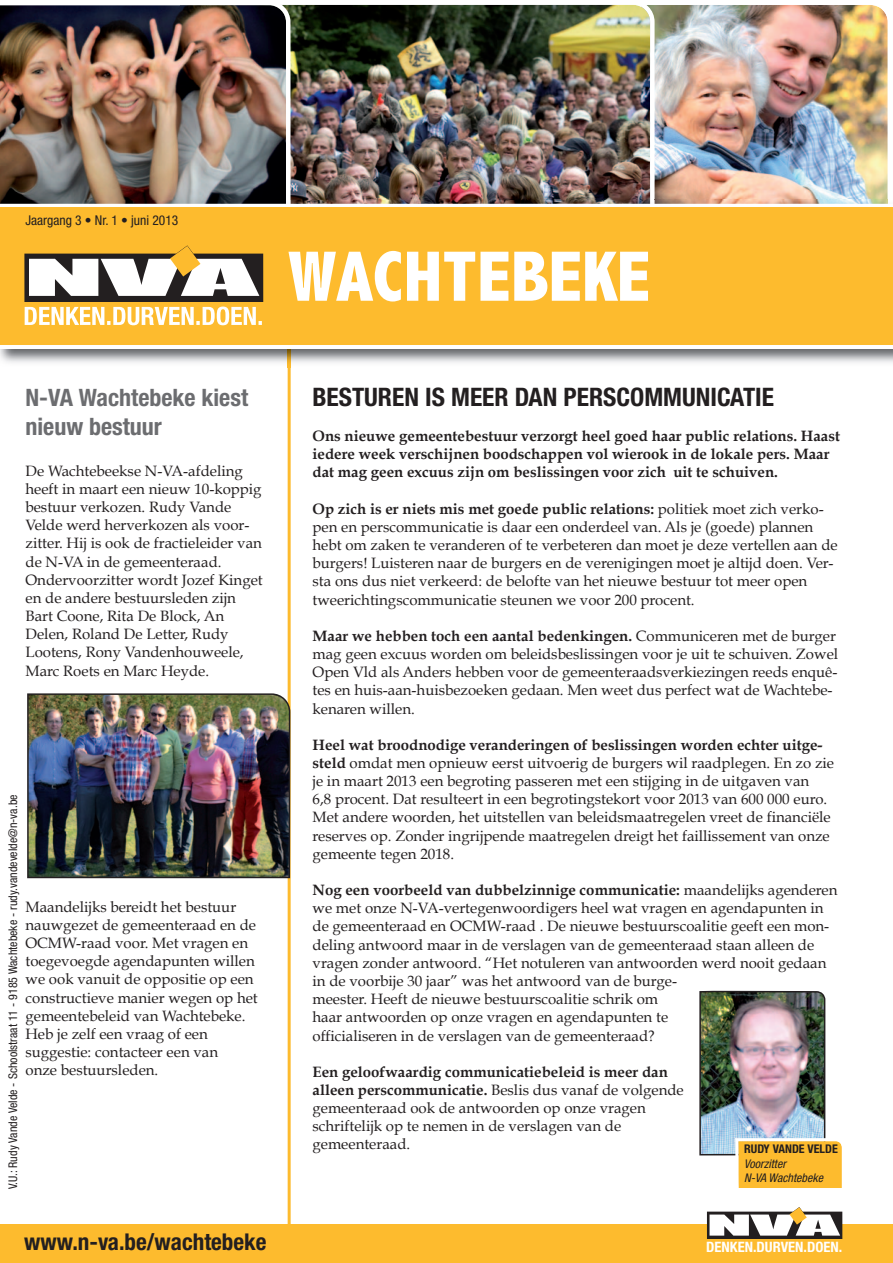
<style>
.page{position:relative;width:893px;height:1263px;background:#fff}
.page>*{position:absolute;margin:0;border:0;box-sizing:border-box;transform-origin:0 0}
.t1{font:800 condensed 72px "Abadi";color:#fff}
.t2{font:700 condensed 25.5px "Helvetica Neue LT Std";color:#231f20}
.t3{font:700 condensed 24px/28.8px "Helvetica Neue LT Std";color:#6c6d70}
.t4{font:700 condensed 23.1px "Helvetica Neue LT Std";color:#231f20}
.t5{font:15px/18.1px "Book Antiqua";color:#231f20}
.t6{font:700 15px/18px "Book Antiqua";color:#231f20}
.t7{font:700 condensed 14.25px "Helvetica Neue LT Std";color:#fff}
.t8{font:condensed 13.5px "Helvetica Neue LT Std";color:#231f20}
.t9{font:condensed 12px "Helvetica Neue LT Std";color:#231f20}
.t10{font:italic condensed 12px/14.4px "Helvetica Neue LT Std";color:#231f20}
.t11{font:700 condensed 12px "Helvetica Neue LT Std";color:#231f20}
.s1{font-weight:700}
</style>
<div class="page">
<img style="left:655px;top:5px;width:233px;height:195px">
<img style="left:290px;top:4px;width:365px;height:196px">
<img style="left:0;top:4px;width:290px;height:196px">
<hr style="left:288px;top:342px;width:3px;height:901px;background:#fdbb2e">
<img style="left:0;top:200px;width:893px;height:168px">
<img style="left:653px;top:200px;width:239px;height:4px">
<img style="left:0;top:200px;width:290px;height:4px">
<img style="left:288px;top:349px;width:3px;height:19px">
<svg style="left:0;top:344px;width:893px;height:5px"></svg>
<div style="left:0;top:207px;width:893px;height:137px;background:#fdbb2e"></div>
<div style="left:0;top:1225px;width:893px;height:38px;background:#fdbb2e"></div>
<svg style="left:707px;top:1207px;width:135px;height:32px"></svg>
<svg style="left:24px;top:245px;width:239px;height:80px"></svg>
<hr style="left:0;top:204px;width:893px;height:3px;background:#fff">
<img style="left:27px;top:693px;width:263px;height:185px">
<img style="left:699px;top:990px;width:143px;height:198px">
<p class="t8" style="left:26px;top:216px;width:154px">Jaargang 3 • Nr. 1 • juni 2013</p>
<h1 class="t1" style="left:288px;top:238px;width:364px">WACHTEBEKE</h1>
<h3 class="t3" style="left:26px;top:385px;width:224px">N-VA Wachtebeke kiest nieuw bestuur</h3>
<p class="t5" style="left:26px;top:462px;width:239px">De Wachtebeekse N-VA-afdeling heeft in maart een nieuw 10-koppig bestuur verkozen. Rudy Vande<br>Velde werd herverkozen als voor&shy;zitter. Hij is ook de fractieleider van de N-VA in de gemeenteraad.<br>Ondervoorzitter wordt Jozef Kinget en de andere bestuursleden zijn<br>Bart Coone, Rita De Block, An<br>Delen, Roland De Letter, Rudy<br>Lootens, Rony Vandenhouweele,<br>Marc Roets en Marc Heyde.</p>
<p class="t9" style="left:8px;top:1189px;width:396px;rotate:-90deg">V.U.: Rudy Vande Velde - Schoolstraat 11 - 9185 Wachtebeke - rudy.vandevelde@n-va.be</p>
<p class="t5" style="left:26px;top:898px;width:234px">Maandelijks bereidt het bestuur nauwgezet de gemeenteraad en de<br>OCMW-raad voor. Met vragen en toegevoegde agendapunten willen we ook vanuit de oppositie op een constructieve manier wegen op het gemeentebeleid van Wachtebeke.<br>Heb je zelf een vraag of een suggestie: contacteer een van<br>onze bestuursleden.</p>
<h2 class="t2" style="left:312px;top:388px;width:463px">BESTUREN IS MEER DAN PERSCOMMUNICATIE</h2>
<p class="t6" style="left:313px;top:428px;width:529px">Ons nieuwe gemeentebestuur verzorgt heel goed haar public relations. Haast iedere week verschijnen boodschappen vol wierook in de lokale pers. Maar dat mag geen excuus zijn om beslissingen voor zich uit te schuiven.</p>
<p class="t5" style="left:313px;top:500px;width:527px"><span class="s1">Op zich is er niets mis met goede public relations:</span> politiek moet zich verko&shy;pen en perscommunicatie is daar een onderdeel van. Als je (goede) plannen hebt om zaken te veranderen of te verbeteren dan moet je deze vertellen aan de burgers! Luisteren naar de burgers en de verenigingen moet je altijd doen. Ver&shy;sta ons dus niet verkeerd: de belofte van het nieuwe bestuur tot meer open tweerichtingscommunicatie steunen we voor 200 procent.</p>
<p class="t5" style="left:313px;top:627px;width:527px"><span class="s1">Maar we hebben toch een aantal bedenkingen.</span> Communiceren met de burger mag geen excuus worden om beleidsbeslissingen voor je uit te schuiven. Zowel Open Vld als Anders hebben voor de gemeenteraadsverkiezingen reeds enquê&shy;tes en huis-aan-huisbezoeken gedaan. Men weet dus perfect wat de Wachtebe&shy;kenaren willen.</p>
<p class="t5" style="left:313px;top:736px;width:523px"><span class="s1">Heel wat broodnodige veranderingen of beslissingen worden echter uitge&shy;steld</span> omdat men opnieuw eerst uitvoerig de burgers wil raadplegen. En zo zie je in maart 2013 een begroting passeren met een stijging in de uitgaven van<br>6,8 procent. Dat resulteert in een begrotingstekort voor 2013 van 600 000 euro.<br>Met andere woorden, het uitstellen van beleidsmaatregelen vreet de financiële reserves op. Zonder ingrijpende maatregelen dreigt het faillissement van onze gemeente tegen 2018.</p>
<p class="t5" style="left:313px;top:881px;width:526px"><span class="s1">Nog een voorbeeld van dubbelzinnige communicatie:</span> maandelijks agenderen we met onze N-VA-vertegenwoordigers heel wat vragen en agendapunten in de gemeenteraad en OCMW-raad . De nieuwe bestuurscoalitie geeft een mon&shy;deling antwoord maar in de verslagen van de gemeenteraad staan alleen de vragen zonder antwoord. “Het notuleren van antwoorden werd nooit gedaan in de voorbije 30 jaar” was het antwoord van de burge-<br>meester. Heeft de nieuwe bestuurscoalitie schrik om<br>haar antwoorden op onze vragen en agendapunten te<br>officialiseren in de verslagen van de gemeenteraad?</p>
<p class="t5" style="left:313px;top:1063px;width:373px"><span class="s1">Een geloofwaardig communicatiebeleid is meer dan alleen perscommunicatie.</span> Beslis dus vanaf de volgende gemeenteraad ook de antwoorden op onze vragen schriftelijk op te nemen in de verslagen van de gemeenteraad.</p>
<p class="t11" style="left:744px;top:1145px;width:95px">RUDY VANDE VELDE</p>
<p class="t10" style="left:744px;top:1157px;width:83px">Voorzitter<br>N-VA Wachtebeke</p>
<h3 class="t4" style="left:24px;top:1233px;width:244px">www.n-va.be/wachtebeke</h3>
<p class="t7" style="left:706px;top:1242px;width:138px">DENKEN.DURVEN.DOEN.</p>
</div>
